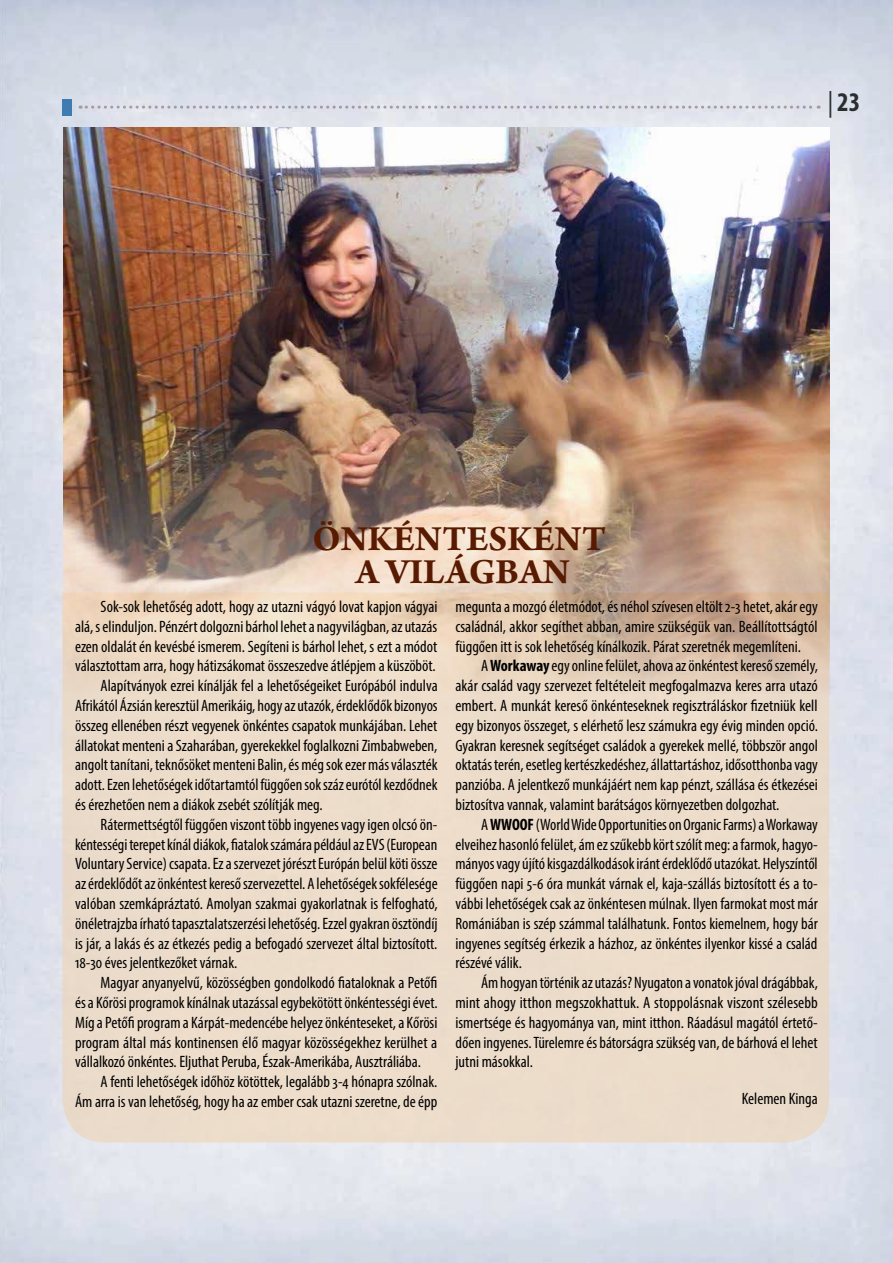
<style>
.page{position:relative;width:893px;height:1263px;background:#fff}
.page>*{position:absolute;margin:0;border:0;box-sizing:border-box;transform-origin:0 0}
.t1{font:700 37.5px/33px "Arno Pro";color:#581a00;text-align:center}
.t2{font:700 condensed 27px "Myriad Pro";color:#000}
.t3{font:condensed 16.5px/19.8px "Myriad Pro";color:#000;text-align:justify}
.s1{font-weight:400}
.s2{font-weight:700}
</style>
<div class="page">
<img style="left:0;top:0;width:893px;height:1263px">
<div style="left:62px;top:99px;width:10px;height:17px;background:#3e7cb1"></div>
<svg style="left:80px;top:106px;width:739px;height:3px;background:#cac9d0"></svg>
<div style="left:62px;top:592px;width:767px;height:550px;background:#ecdcca"></div>
<img style="left:64px;top:128px;width:765px;height:574px">
<h2 class="t2" style="left:827px;top:85px;width:34px"><span class="s1">|</span> 23</h2>
<h1 class="t1" style="left:312px;top:524px;width:295px">ÖNKÉNTESKÉNT<br>A VILÁGBAN</h1>
<p class="t3" style="left:101px;top:596px;width:338px">Sok-sok lehetőség adott, hogy az utazni vágyó lovat kapjon vágyai</p>
<p class="t3" style="left:75px;top:616px;width:364px">alá, s elinduljon. Pénzért dolgozni bárhol lehet a nagyvilágban, az utazás</p>
<p class="t3" style="left:75px;top:636px;width:364px">ezen oldalát én kevésbé ismerem. Segíteni is bárhol lehet, s ezt a módot</p>
<p class="t3" style="left:75px;top:656px;width:362px">választottam arra, hogy hátizsákomat összeszedve átlépjem a küszöböt.</p>
<p class="t3" style="left:101px;top:676px;width:339px">Alapítványok ezrei kínálják fel a lehetőségeiket Európából indulva</p>
<p class="t3" style="left:75px;top:695px;width:364px">Afrikától Ázsián keresztül Amerikáig, hogy az utazók, érdeklődők bizonyos</p>
<p class="t3" style="left:75px;top:715px;width:364px">összeg ellenében részt vegyenek önkéntes csapatok munkájában. Lehet</p>
<p class="t3" style="left:75px;top:735px;width:364px">állatokat menteni a Szaharában, gyerekekkel foglalkozni Zimbabweben,</p>
<p class="t3" style="left:75px;top:755px;width:364px">angolt tanítani, teknősöket menteni Balin, és még sok ezer más választék</p>
<p class="t3" style="left:75px;top:775px;width:364px">adott. Ezen lehetőségek időtartamtól függően sok száz eurótól kezdődnek</p>
<p class="t3" style="left:75px;top:794px;width:249px">és érezhetően nem a diákok zsebét szólítják meg.</p>
<p class="t3" style="left:101px;top:814px;width:338px">Rátermettségtől függően viszont több ingyenes vagy igen olcsó ön-</p>
<p class="t3" style="left:75px;top:834px;width:364px">kéntességi terepet kínál diákok, fiatalok számára például az EVS (European</p>
<p class="t3" style="left:75px;top:854px;width:364px">Voluntary Service) csapata. Ez a szervezet jórészt Európán belül köti össze</p>
<p class="t3" style="left:75px;top:874px;width:364px">az érdeklődőt az önkéntest kereső szervezettel. A lehetőségek sokfélesége</p>
<p class="t3" style="left:75px;top:893px;width:364px">valóban szemkápráztató. Amolyan szakmai gyakorlatnak is felfogható,</p>
<p class="t3" style="left:75px;top:913px;width:364px">önéletrajzba írható tapasztalatszerzési lehetőség. Ezzel gyakran ösztöndíj</p>
<p class="t3" style="left:75px;top:933px;width:364px">is jár, a lakás és az étkezés pedig a befogadó szervezet által biztosított.</p>
<p class="t3" style="left:75px;top:953px;width:164px">18-30 éves jelentkezőket várnak.</p>
<p class="t3" style="left:101px;top:973px;width:338px">Magyar anyanyelvű, közösségben gondolkodó fiataloknak a Petőfi</p>
<p class="t3" style="left:75px;top:992px;width:364px">és a Kőrösi programok kínálnak utazással egybekötött önkéntességi évet.</p>
<p class="t3" style="left:75px;top:1012px;width:364px">Míg a Petőfi program a Kárpát-medencébe helyez önkénteseket, a Kőrösi</p>
<p class="t3" style="left:75px;top:1032px;width:364px">program által más kontinensen élő magyar közösségekhez kerülhet a</p>
<p class="t3" style="left:75px;top:1052px;width:347px">vállalkozó önkéntes. Eljuthat Peruba, Észak-Amerikába, Ausztráliába.</p>
<p class="t3" style="left:101px;top:1072px;width:338px">A fenti lehetőségek időhöz kötöttek, legalább 3-4 hónapra szólnak.</p>
<p class="t3" style="left:75px;top:1091px;width:364px">Ám arra is van lehetőség, hogy ha az ember csak utazni szeretne, de épp</p>
<p class="t3" style="left:455px;top:596px;width:364px">megunta a mozgó életmódot, és néhol szívesen eltölt 2-3 hetet, akár egy családnál, akkor segíthet abban, amire szükségük van. Beállítottságtól függően itt is sok lehetőség kínálkozik. Párat szeretnék megemlíteni.</p>
<p class="t3" style="left:455px;top:656px;width:364px;text-indent:26px">A <span class="s2">Workaway</span> egy online felület, ahova az önkéntest kereső személy, akár család vagy szervezet feltételeit megfogalmazva keres arra utazó embert. A munkát kereső önkénteseknek regisztráláskor fizetniük kell egy bizonyos összeget, s elérhető lesz számukra egy évig minden opció.<br>Gyakran keresnek segítséget családok a gyerekek mellé, többször angol oktatás terén, esetleg kertészkedéshez, állattartáshoz, idősotthonba vagy panzióba. A jelentkező munkájáért nem kap pénzt, szállása és étkezései biztosítva vannak, valamint barátságos környezetben dolgozhat.</p>
<p class="t3" style="left:455px;top:814px;width:364px;text-indent:26px">A <span class="s2">WWOOF</span> (World Wide Opportunities on Organic Farms) a Workaway elveihez hasonló felület, ám ez szűkebb kört szólít meg: a farmok, hagyo&shy;mányos vagy újító kisgazdálkodások iránt érdeklődő utazókat. Helyszíntől függően napi 5-6 óra munkát várnak el, kaja-szállás biztosított és a to&shy;vábbi lehetőségek csak az önkéntesen múlnak. Ilyen farmokat most már Romániában is szép számmal találhatunk. Fontos kiemelnem, hogy bár ingyenes segítség érkezik a házhoz, az önkéntes ilyenkor kissé a család részévé válik.</p>
<p class="t3" style="left:455px;top:973px;width:364px;text-indent:26px">Ám hogyan történik az utazás? Nyugaton a vonatok jóval drágábbak, mint ahogy itthon megszokhattuk. A stoppolásnak viszont szélesebb ismertsége és hagyománya van, mint itthon. Ráadásul magától értető&shy;dően ingyenes. Türelemre és bátorságra szükség van, de bárhová el lehet jutni másokkal.</p>
<p class="t3" style="left:742px;top:1089px;width:78px">Kelemen Kinga</p>
</div>
